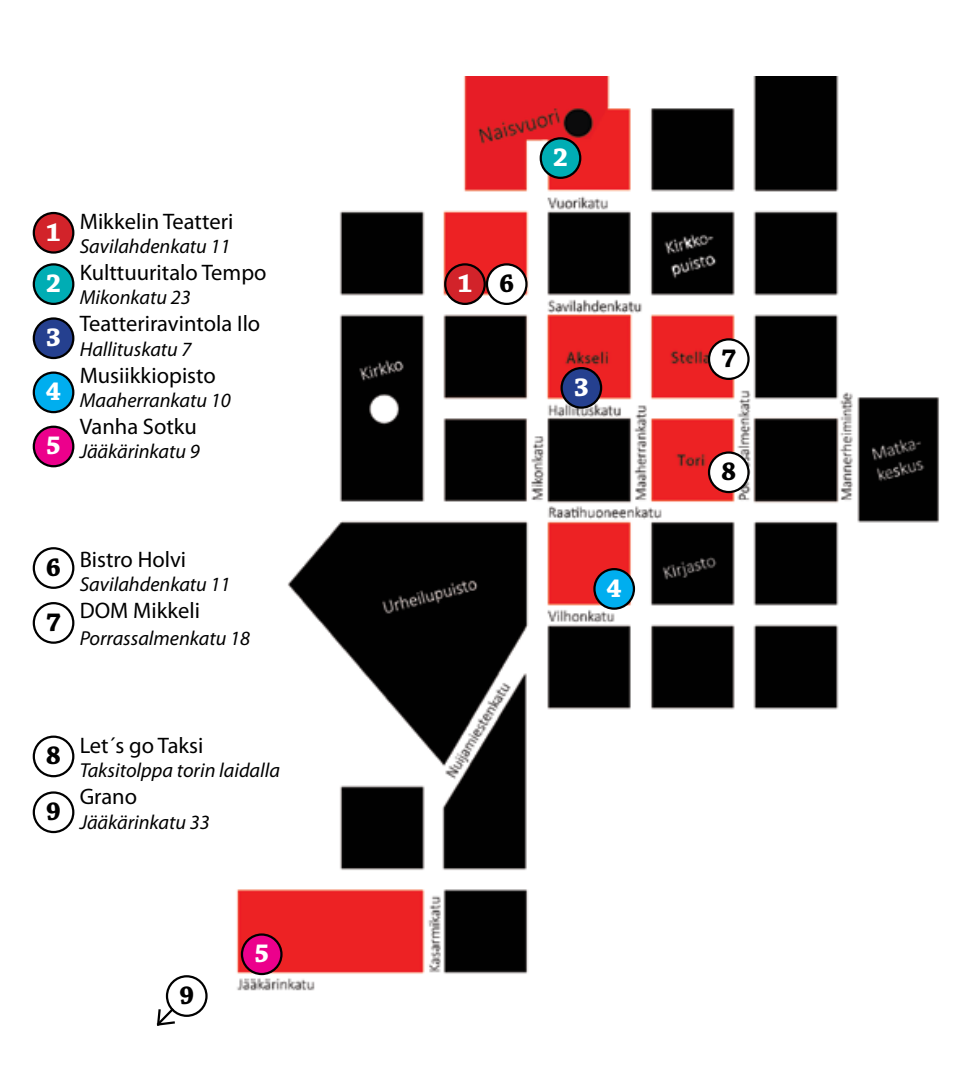
<style>
.page{position:relative;width:957px;height:1085px;background:#fff}
.page>*{position:absolute;margin:0;border:0;box-sizing:border-box;transform-origin:0 0}
.t1{font:700 27px/54px "Chaparral Pro";color:#fff}
.t2{font:700 27px/55.8px "Chaparral Pro";color:#000}
.t3{font:22.5px "Myriad Pro";color:#000}
.t4{font:italic 20.25px "Myriad Pro";color:#000}
</style>
<div class="page">
<img style="left:236px;top:77px;width:703px;height:914px">
<div style="left:445px;top:264px;width:40px;height:40px;background:#d2232a;border-radius:50%"></div>
<div style="left:444px;top:263px;width:42px;height:42px;border:2px solid #000;border-radius:50%"></div>
<div style="left:541px;top:138px;width:39px;height:40px;background:#00adb4;border-radius:50%"></div>
<div style="left:539px;top:137px;width:42px;height:42px;border:2px solid #000;border-radius:50%"></div>
<div style="left:561px;top:368px;width:40px;height:39px;background:#25408f;border-radius:50%"></div>
<div style="left:560px;top:367px;width:42px;height:41px;border:2px solid #000;border-radius:50%"></div>
<div style="left:594px;top:569px;width:40px;height:39px;background:#00aeef;border-radius:50%"></div>
<div style="left:593px;top:568px;width:42px;height:41px;border:2px solid #000;border-radius:50%"></div>
<div style="left:242px;top:934px;width:39px;height:39px;background:#ec008c;border-radius:50%"></div>
<div style="left:241px;top:933px;width:41px;height:41px;border:2px solid #000;border-radius:50%"></div>
<div style="left:487px;top:264px;width:39px;height:40px;background:#fff;border-radius:50%"></div>
<div style="left:486px;top:263px;width:41px;height:42px;border:2px solid #000;border-radius:50%"></div>
<div style="left:709px;top:339px;width:39px;height:40px;background:#fff;border-radius:50%"></div>
<div style="left:708px;top:338px;width:41px;height:42px;border:2px solid #000;border-radius:50%"></div>
<div style="left:709px;top:452px;width:39px;height:40px;background:#fff;border-radius:50%"></div>
<div style="left:708px;top:451px;width:41px;height:42px;border:2px solid #000;border-radius:50%"></div>
<div style="left:166px;top:974px;width:42px;height:42px;border:2px solid #000;border-radius:50%"></div>
<div style="left:34px;top:213px;width:39px;height:39px;background:#d2232a;border-radius:50%"></div>
<div style="left:33px;top:212px;width:41px;height:41px;border:2px solid #000;border-radius:50%"></div>
<div style="left:34px;top:264px;width:39px;height:40px;background:#00adb4;border-radius:50%"></div>
<div style="left:33px;top:263px;width:41px;height:42px;border:2px solid #000;border-radius:50%"></div>
<div style="left:34px;top:318px;width:39px;height:40px;background:#25408f;border-radius:50%"></div>
<div style="left:33px;top:317px;width:41px;height:42px;border:2px solid #000;border-radius:50%"></div>
<div style="left:34px;top:372px;width:39px;height:40px;background:#00aeef;border-radius:50%"></div>
<div style="left:33px;top:371px;width:41px;height:42px;border:2px solid #000;border-radius:50%"></div>
<div style="left:34px;top:426px;width:39px;height:40px;background:#ec008c;border-radius:50%"></div>
<div style="left:33px;top:425px;width:41px;height:42px;border:2px solid #000;border-radius:50%"></div>
<div style="left:33px;top:602px;width:41px;height:41px;border:2px solid #000;border-radius:50%"></div>
<div style="left:33px;top:735px;width:41px;height:42px;border:2px solid #000;border-radius:50%"></div>
<div style="left:33px;top:791px;width:41px;height:42px;border:2px solid #000;border-radius:50%"></div>
<div style="left:33px;top:547px;width:41px;height:41px;border:2px solid #000;border-radius:50%"></div>
<svg style="left:156px;top:1005px;width:21px;height:21px"></svg>
<h1 class="t1" style="left:46px;top:207px;width:17px;line-height:51.3px">1<br>2</h1>
<h1 class="t1" style="left:46px;top:311px;width:17px;text-align:justify">3<br>4<br>5</h1>
<p class="t3" style="left:80px;top:207px;width:155px">Mikkelin Teatteri</p>
<p class="t4" style="left:80px;top:234px;width:152px">Savilahdenkatu 11</p>
<p class="t3" style="left:80px;top:259px;width:188px">Kulttuuritalo Tempo</p>
<p class="t4" style="left:80px;top:285px;width:113px">Mikonkatu 23</p>
<p class="t3" style="left:80px;top:310px;width:182px">Teatteriravintola Ilo</p>
<p class="t4" style="left:80px;top:336px;width:113px">Hallituskatu 7</p>
<p class="t3" style="left:80px;top:361px;width:138px">Musiikkiopisto</p>
<p class="t4" style="left:80px;top:388px;width:153px">Maaherrankatu 10</p>
<p class="t3" style="left:80px;top:412px;width:119px">Vanha Sotku</p>
<p class="t4" style="left:80px;top:439px;width:122px">Jääkärinkatu 9</p>
<h1 class="t2" style="left:46px;top:540px;width:17px">6</h1>
<h1 class="t2" style="left:46px;top:595px;width:17px">7</h1>
<p class="t3" style="left:80px;top:545px;width:108px">Bistro Holvi</p>
<p class="t4" style="left:80px;top:571px;width:152px">Savilahdenkatu 11</p>
<p class="t3" style="left:80px;top:596px;width:122px">DOM Mikkeli</p>
<p class="t4" style="left:80px;top:625px;width:172px">Porrassalmenkatu 18</p>
<h1 class="t2" style="left:46px;top:728px;width:17px">8<br>9</h1>
<p class="t3" style="left:80px;top:731px;width:125px">Let´s go Taksi</p>
<p class="t4" style="left:80px;top:757px;width:202px">Taksitolppa torin laidalla</p>
<p class="t3" style="left:80px;top:782px;width:59px">Grano</p>
<p class="t4" style="left:80px;top:809px;width:132px">Jääkärinkatu 33</p>
<h1 class="t2" style="left:179px;top:968px;width:17px">9</h1>
<h1 class="t1" style="left:254px;top:927px;width:17px">5</h1>
<h1 class="t1" style="left:553px;top:131px;width:17px">2</h1>
<h1 class="t1" style="left:457px;top:257px;width:17px">1</h1>
<h1 class="t2" style="left:499px;top:256px;width:17px">6</h1>
<h1 class="t1" style="left:574px;top:361px;width:17px">3</h1>
<h1 class="t1" style="left:606px;top:562px;width:17px">4</h1>
<h1 class="t2" style="left:721px;top:331px;width:17px">7</h1>
<h1 class="t2" style="left:721px;top:444px;width:17px">8</h1>
</div>
